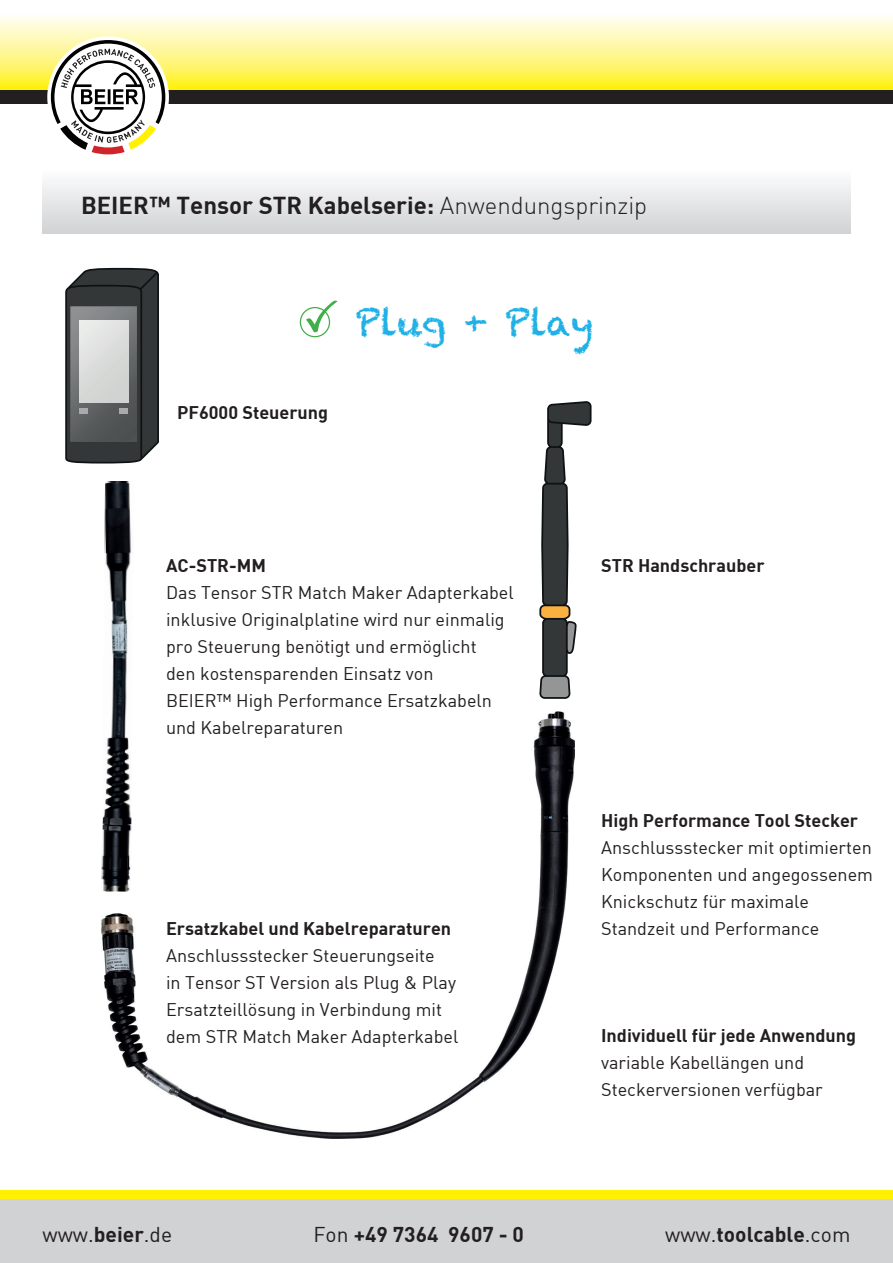
<style>
.page{position:relative;width:893px;height:1263px;background:#fff}
.page>*{position:absolute;margin:0;border:0;box-sizing:border-box;transform-origin:0 0}
.t1{font:36px "Chalkduster";color:#1fb0e6}
.t2{font:24px "DIN Bold";color:#231f20}
.t3{font:21px "DIN Bold";color:#231f20}
.t4{font:21px "DIN";color:#231f20}
.t5{font:18px/27px "DIN";color:#231f20}
.t6{font:18px "DIN Bold";color:#231f20}
.s1{font-family:"DIN Light Alternate"}
.s2{font-family:"DIN"}
.s3{font-family:"DIN Bold"}
</style>
<div class="page">
<img style="left:101px;top:711px;width:473px;height:427px">
<div style="left:0;top:1199px;width:893px;height:64px;background:#d1d2d4"></div>
<div style="left:0;top:1191px;width:893px;height:8px;background:#fff101"></div>
<div style="left:43px;top:170px;width:807px;height:64px;background:linear-gradient(to bottom,#fcfdfd,#d1d2d5)"></div>
<svg style="left:539px;top:401px;width:52px;height:298px"></svg>
<img style="left:101px;top:481px;width:33px;height:411px">
<svg style="left:300px;top:300px;width:38px;height:37px"></svg>
<svg style="left:65px;top:268px;width:94px;height:195px"></svg>
<img style="left:70px;top:306px;width:67px;height:136px">
<img style="left:79px;top:320px;width:49px;height:83px">
<div style="left:79px;top:408px;width:9px;height:5px;background:#a8abab"></div>
<div style="left:119px;top:408px;width:9px;height:5px;background:#a8abab"></div>
<div style="left:0;top:89px;width:893px;height:15px;background:#231f20"></div>
<svg style="left:0;top:16px;width:893px;height:73px"></svg>
<div style="left:47px;top:36px;width:122px;height:122px;background:#fff;border-radius:50%"></div>
<svg style="left:51px;top:40px;width:114px;height:114px"></svg>
<h2 class="t2" style="left:81px;top:190px;width:568px">BEIER™ Tensor STR Kabelserie: <span class="s1">Anwendungsprinzip</span></h2>
<p class="t6" style="left:177px;top:401px;width:153px">PF6000 Steuerung</p>
<h1 class="t1" style="left:355px;top:302px;width:240px">Plug + Play</h1>
<p class="t6" style="left:166px;top:554px;width:101px">AC-STR-MM</p>
<p class="t5" style="left:166px;top:579px;width:349px">Das Tensor STR Match Maker Adapterkabel inklusive Originalplatine wird nur einmalig pro Steuerung benötigt und ermöglicht<br>den kostensparenden Einsatz von<br>BEIER™ High Performance Ersatzkabeln und Kabelreparaturen</p>
<p class="t6" style="left:166px;top:916px;width:287px">Ersatzkabel und Kabelreparaturen</p>
<p class="t5" style="left:166px;top:941px;width:294px">Anschlussstecker Steuerungseite<br>in Tensor ST Version als Plug &amp; Play Ersatzteillösung in Verbindung mit dem STR Match Maker Adapterkabel</p>
<p class="t6" style="left:601px;top:554px;width:165px">STR Handschrauber</p>
<p class="t6" style="left:601px;top:808px;width:258px">High Performance Tool Stecker</p>
<p class="t5" style="left:601px;top:833px;width:273px">Anschlussstecker mit optimierten<br>Komponenten und angegossenem<br>Knickschutz für maximale<br>Standzeit und Performance</p>
<p class="t6" style="left:601px;top:1024px;width:256px">Individuell für jede Anwendung</p>
<p class="t5" style="left:601px;top:1049px;width:223px">variable Kabellängen und<br>Steckerversionen verfügbar</p>
<p class="t3" style="left:313px;top:1220px;width:212px"><span class="s2">Fon</span> +49 7364 9607 - 0</p>
<p class="t4" style="left:43px;top:1221px;width:131px">www.<span class="s3">beier</span>.de</p>
<p class="t3" style="left:665px;top:1220px;width:187px"><span class="s2">www.</span>toolcable<span class="s2">.com</span></p>
</div>
